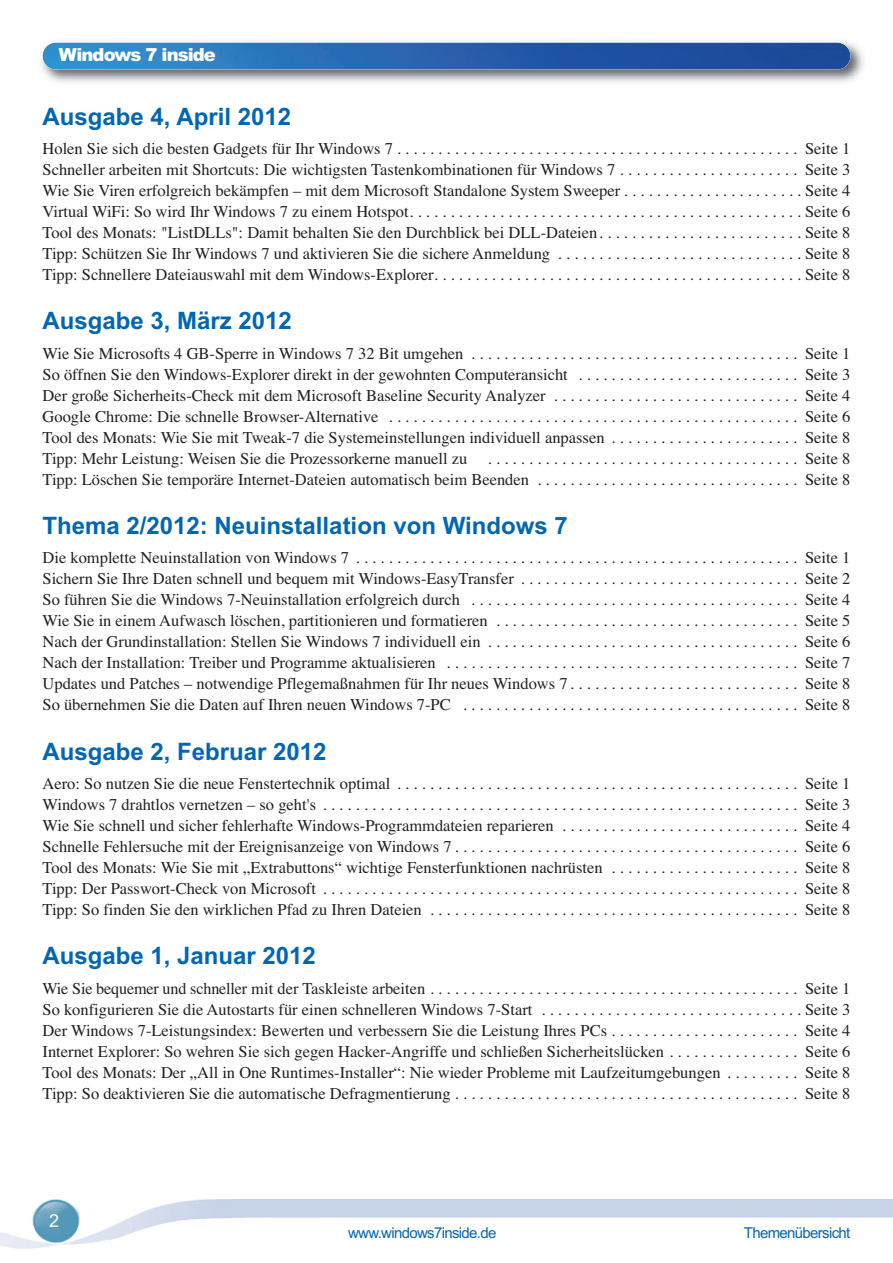
<style>
.page{position:relative;width:893px;height:1263px;background:#fff}
.page>*{position:absolute;margin:0;border:0;box-sizing:border-box;transform-origin:0 0}
.t1{font:700 24px "Arial";color:#0166b3}
.t2{font:900 18px "Arial";letter-spacing:-.055em;color:#fff}
.t3{font:18px "Arial";color:#fff}
.t4{font:16.5px/21px "Times";color:#231f20;text-align:justify}
.t5{font:15px "Arial";letter-spacing:-.045em;color:#0166b3}
</style>
<div class="page">
<img style="left:0;top:1199px;width:893px;height:50px">
<img style="left:41px;top:41px;width:822px;height:42px">
<img style="left:43px;top:43px;width:807px;height:27px;border-radius:14px">
<p class="t2" style="left:59px;top:45px;width:158px">Windows 7 inside</p>
<h1 class="t1" style="left:43px;top:107px;width:250px">Ausgabe 4, April 2012</h1>
<p class="t4" style="left:43px;top:140px;width:809px">Holen Sie sich die besten Gadgets für Ihr Windows 7 . . . . . . . . . . . . . . . . . . . . . . . . . . . . . . . . . . . . . . . . . . . . . . . . . Seite 1<br>Schneller arbeiten mit Shortcuts: Die wichtigsten Tastenkombinationen für Windows 7 . . . . . . . . . . . . . . . . . . . . . . Seite 3<br>Wie Sie Viren erfolgreich bekämpfen – mit dem Microsoft Standalone System Sweeper . . . . . . . . . . . . . . . . . . . . . . Seite 4<br>Virtual WiFi: So wird Ihr Windows 7 zu einem Hotspot. . . . . . . . . . . . . . . . . . . . . . . . . . . . . . . . . . . . . . . . . . . . . . . . Seite 6<br>Tool des Monats: "ListDLLs": Damit behalten Sie den Durchblick bei DLL-Dateien. . . . . . . . . . . . . . . . . . . . . . . . . Seite 8<br>Tipp: Schützen Sie Ihr Windows 7 und aktivieren Sie die sichere Anmeldung . . . . . . . . . . . . . . . . . . . . . . . . . . . . . . Seite 8<br>Tipp: Schnellere Dateiauswahl mit dem Windows-Explorer. . . . . . . . . . . . . . . . . . . . . . . . . . . . . . . . . . . . . . . . . . . . . Seite 8</p>
<h1 class="t1" style="left:43px;top:312px;width:251px">Ausgabe 3, März 2012</h1>
<p class="t4" style="left:43px;top:344px;width:809px">Wie Sie Microsofts 4 GB-Sperre in Windows 7 32 Bit umgehen . . . . . . . . . . . . . . . . . . . . . . . . . . . . . . . . . . . . . . . . Seite 1<br>So öffnen Sie den Windows-Explorer direkt in der gewohnten Computeransicht . . . . . . . . . . . . . . . . . . . . . . . . . . . Seite 3<br>Der große Sicherheits-Check mit dem Microsoft Baseline Security Analyzer . . . . . . . . . . . . . . . . . . . . . . . . . . . . . . Seite 4<br>Google Chrome: Die schnelle Browser-Alternative . . . . . . . . . . . . . . . . . . . . . . . . . . . . . . . . . . . . . . . . . . . . . . . . . . Seite 6<br>Tool des Monats: Wie Sie mit Tweak-7 die Systemeinstellungen individuell anpassen . . . . . . . . . . . . . . . . . . . . . . . Seite 8<br>Tipp: Mehr Leistung: Weisen Sie die Prozessorkerne manuell zu . . . . . . . . . . . . . . . . . . . . . . . . . . . . . . . . . . . . . . Seite 8<br>Tipp: Löschen Sie temporäre Internet-Dateien automatisch beim Beenden . . . . . . . . . . . . . . . . . . . . . . . . . . . . . . . . Seite 8</p>
<h1 class="t1" style="left:43px;top:517px;width:527px">Thema 2/2012: Neuinstallation von Windows 7</h1>
<p class="t4" style="left:43px;top:549px;width:809px">Die komplette Neuinstallation von Windows 7 . . . . . . . . . . . . . . . . . . . . . . . . . . . . . . . . . . . . . . . . . . . . . . . . . . . . . . Seite 1<br>Sichern Sie Ihre Daten schnell und bequem mit Windows-EasyTransfer . . . . . . . . . . . . . . . . . . . . . . . . . . . . . . . . . . Seite 2<br>So führen Sie die Windows 7-Neuinstallation erfolgreich durch . . . . . . . . . . . . . . . . . . . . . . . . . . . . . . . . . . . . . . . . Seite 4<br>Wie Sie in einem Aufwasch löschen, partitionieren und formatieren . . . . . . . . . . . . . . . . . . . . . . . . . . . . . . . . . . . . . Seite 5<br>Nach der Grundinstallation: Stellen Sie Windows 7 individuell ein . . . . . . . . . . . . . . . . . . . . . . . . . . . . . . . . . . . . . . Seite 6<br>Nach der Installation: Treiber und Programme aktualisieren . . . . . . . . . . . . . . . . . . . . . . . . . . . . . . . . . . . . . . . . . . . Seite 7<br>Updates und Patches – notwendige Pflegemaßnahmen für Ihr neues Windows 7 . . . . . . . . . . . . . . . . . . . . . . . . . . . . Seite 8<br>So übernehmen Sie die Daten auf Ihren neuen Windows 7-PC . . . . . . . . . . . . . . . . . . . . . . . . . . . . . . . . . . . . . . . . . Seite 8</p>
<h1 class="t1" style="left:43px;top:742px;width:286px">Ausgabe 2, Februar 2012</h1>
<p class="t4" style="left:43px;top:775px;width:809px">Aero: So nutzen Sie die neue Fenstertechnik optimal . . . . . . . . . . . . . . . . . . . . . . . . . . . . . . . . . . . . . . . . . . . . . . . . . Seite 1<br>Windows 7 drahtlos vernetzen – so geht's . . . . . . . . . . . . . . . . . . . . . . . . . . . . . . . . . . . . . . . . . . . . . . . . . . . . . . . . . . Seite 3<br>Wie Sie schnell und sicher fehlerhafte Windows-Programmdateien reparieren . . . . . . . . . . . . . . . . . . . . . . . . . . . . . Seite 4<br>Schnelle Fehlersuche mit der Ereignisanzeige von Windows 7 . . . . . . . . . . . . . . . . . . . . . . . . . . . . . . . . . . . . . . . . . . Seite 6<br>Tool des Monats: Wie Sie mit „Extrabuttons“ wichtige Fensterfunktionen nachrüsten . . . . . . . . . . . . . . . . . . . . . . . Seite 8<br>Tipp: Der Passwort-Check von Microsoft . . . . . . . . . . . . . . . . . . . . . . . . . . . . . . . . . . . . . . . . . . . . . . . . . . . . . . . . . . Seite 8<br>Tipp: So finden Sie den wirklichen Pfad zu Ihren Dateien . . . . . . . . . . . . . . . . . . . . . . . . . . . . . . . . . . . . . . . . . . . . . Seite 8</p>
<h1 class="t1" style="left:43px;top:947px;width:275px">Ausgabe 1, Januar 2012</h1>
<p class="t4" style="left:43px;top:979px;width:809px">Wie Sie bequemer und schneller mit der Taskleiste arbeiten . . . . . . . . . . . . . . . . . . . . . . . . . . . . . . . . . . . . . . . . . . . . . Seite 1<br>So konfigurieren Sie die Autostarts für einen schnelleren Windows 7-Start . . . . . . . . . . . . . . . . . . . . . . . . . . . . . . . . Seite 3<br>Der Windows 7-Leistungsindex: Bewerten und verbessern Sie die Leistung Ihres PCs . . . . . . . . . . . . . . . . . . . . . . . Seite 4<br>Internet Explorer: So wehren Sie sich gegen Hacker-Angriffe und schließen Sicherheitslücken . . . . . . . . . . . . . . . . Seite 6<br>Tool des Monats: Der „All in One Runtimes-Installer“: Nie wieder Probleme mit Laufzeitumgebungen . . . . . . . . . Seite 8<br>Tipp: So deaktivieren Sie die automatische Defragmentierung . . . . . . . . . . . . . . . . . . . . . . . . . . . . . . . . . . . . . . . . . . Seite 8</p>
<p class="t3" style="left:49px;top:1214px;width:12px">2</p>
<p class="t5" style="left:348px;top:1227px;width:150px">www.windows7inside.de</p>
<p class="t5" style="left:744px;top:1227px;width:108px">Themenübersicht</p>
</div>
